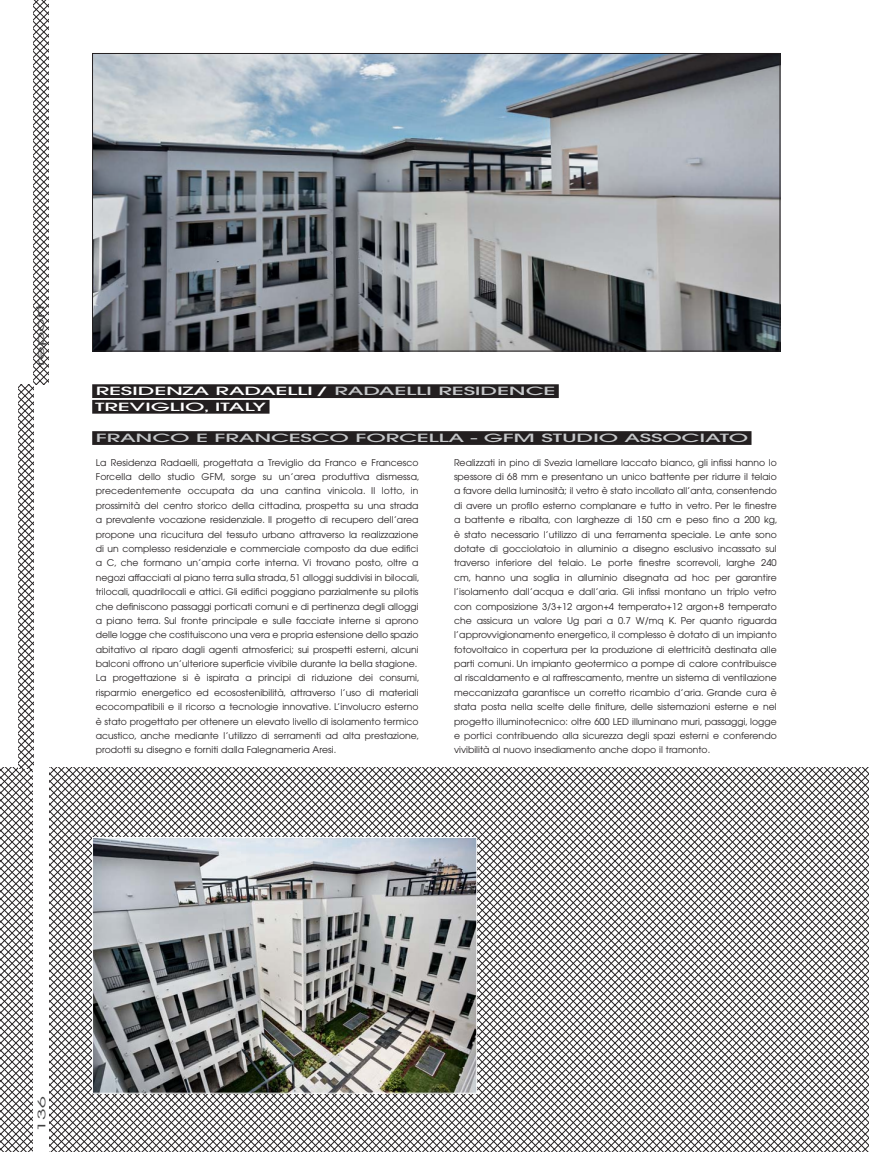
<style>
.page{position:relative;width:869px;height:1152px;background:#fff}
.page>*{position:absolute;margin:0;border:0;box-sizing:border-box;transform-origin:0 0}
.t1{font:500 11.25px/15.6px "Avant Garde";letter-spacing:-.01em;color:#fff;scale:2.04 1}
.t2{font:500 11.25px "Avant Garde";letter-spacing:-.01em;color:#c6c8ca;scale:2.04 1}
.t3{font:10.38px "Avant Garde";color:#404041;scale:2.04 1}
.t4{font:9.25px/14.4px "Avant Garde";letter-spacing:.005em;color:#231f20}
.s1{color:#c6c8ca}
</style>
<div class="page">
<img style="left:94px;top:55px;width:684px;height:294px">
<svg style="left:0;top:768px;width:868px;height:384px"></svg>
<img style="left:94px;top:839px;width:381px;height:252px">
<div style="left:92px;top:837px;width:385px;height:256px;border:1px solid #fff"></div>
<div style="left:33px;top:767px;width:16px;height:385px;background:#fff"></div>
<svg style="left:33px;top:0;width:16px;height:384px"></svg>
<svg style="left:18px;top:384px;width:15px;height:384px"></svg>
<div style="left:92px;top:384px;width:466px;height:14px;background:#231f20"></div>
<div style="left:92px;top:400px;width:177px;height:14px;background:#231f20"></div>
<div style="left:92px;top:431px;width:659px;height:14px;background:#231f20"></div>
<p class="t3" style="left:37px;top:366px;width:32px;rotate:-90deg">report</p>
<p class="t1" style="left:95px;top:384px;width:227px">RESIDENZA RADAELLI / <span class="s1">RADAELLI RESIDENCE<br></span>TREVIGLIO, ITALY</p>
<p class="t2" style="left:96px;top:433px;width:321px">FRANCO E FRANCESCO FORCELLA - GFM STUDIO ASSOCIATO</p>
<p class="t4" style="left:96px;top:456px;width:325px">La Residenza Radaelli, progettata a Treviglio da Franco e Francesco Forcella dello studio GFM, sorge su un’area produttiva dismessa, precedentemente occupata da una cantina vinicola. Il lotto, in prossimità del centro storico della cittadina, prospetta su una strada a prevalente vocazione residenziale. Il progetto di recupero dell’area propone una ricucitura del tessuto urbano attraverso la realizzazione di un complesso residenziale e commerciale composto da due edifici a C, che formano un’ampia corte interna. Vi trovano posto, oltre a negozi affacciati al piano terra sulla strada, 51 alloggi suddivisi in bilocali, trilocali, quadrilocali e attici. Gli edifici poggiano parzialmente su pilotis che definiscono passaggi porticati comuni e di pertinenza degli alloggi a piano terra. Sul fronte principale e sulle facciate interne si aprono delle logge che costituiscono una vera e propria estensione dello spazio abitativo al riparo dagli agenti atmosferici; sui prospetti esterni, alcuni balconi offrono un’ulteriore superficie vivibile durante la bella stagione.<br>La progettazione si è ispirata a principi di riduzione dei consumi, risparmio energetico ed ecosostenibilità, attraverso l’uso di materiali ecocompatibili e il ricorso a tecnologie innovative. L’involucro esterno è stato progettato per ottenere un elevato livello di isolamento termico acustico, anche mediante l’utilizzo di serramenti ad alta prestazione, prodotti su disegno e forniti dalla Falegnameria Aresi.</p>
<p class="t4" style="left:454px;top:456px;width:325px;text-align:justify">Realizzati in pino di Svezia lamellare laccato bianco, gli infissi hanno lo spessore di 68 mm e presentano un unico battente per ridurre il telaio a favore della luminosità; il vetro è stato incollato all’anta, consentendo di avere un profilo esterno complanare e tutto in vetro. Per le finestre a battente e ribalta, con larghezze di 150 cm e peso fino a 200 kg, è stato necessario l’utilizzo di una ferramenta speciale. Le ante sono dotate di gocciolatoio in alluminio a disegno esclusivo incassato sul traverso inferiore del telaio. Le porte finestre scorrevoli, larghe 240 cm, hanno una soglia in alluminio disegnata ad hoc per garantire l’isolamento dall’acqua e dall’aria. Gli infissi montano un triplo vetro con composizione 3/3+12 argon+4 temperato+12 argon+8 temperato che assicura un valore Ug pari a 0.7 W/mq K. Per quanto riguarda l’approvvigionamento energetico, il complesso è dotato di un impianto fotovoltaico in copertura per la produzione di elettricità destinata alle parti comuni. Un impianto geotermico a pompe di calore contribuisce al riscaldamento e al raffrescamento, mentre un sistema di ventilazione meccanizzata garantisce un corretto ricambio d’aria. Grande cura è stata posta nella scelte delle finiture, delle sistemazioni esterne e nel progetto illuminotecnico: oltre 600 LED illuminano muri, passaggi, logge e portici contribuendo alla sicurezza degli spazi esterni e conferendo vivibilità al nuovo insediamento anche dopo il tramonto.</p>
<p class="t3" style="left:38px;top:1131px;width:19px;rotate:-90deg">136</p>
</div>
